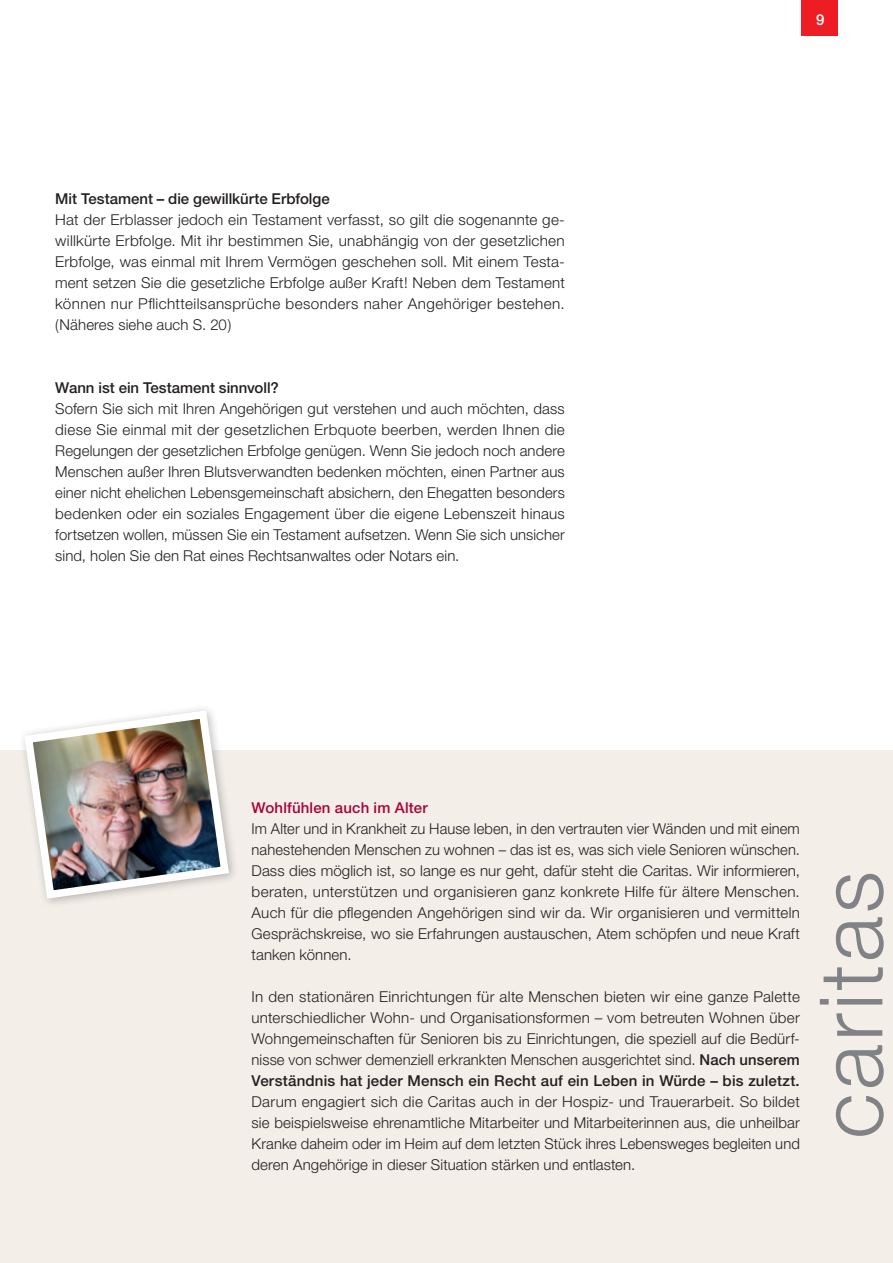
<style>
.page{position:relative;width:893px;height:1263px;background:#fff}
.page>*{position:absolute;margin:0;border:0;box-sizing:border-box;transform-origin:0 0}
.t1{font:300 87.6px "Helvetica Neue LT Std";letter-spacing:.04em;color:#808285}
.t2{font:300 15px/21px "Helvetica Neue CE";letter-spacing:.01em;color:#231f20;text-align:justify}
.t3{font:500 15px "Helvetica Neue";letter-spacing:-.005em;color:#231f20}
.t4{font:500 15px "Helvetica Neue";letter-spacing:.01em;color:#a70239}
.t5{font:500 15px "Helvetica Neue";color:#fff}
.s1{font-weight:500}
</style>
<div class="page">
<div style="left:801px;top:0;width:37px;height:36px;background:#ee1d23"></div>
<div style="left:0;top:750px;width:893px;height:513px;background:#f3eee8"></div>
<div style="left:18px;top:704px;width:221px;height:205px;background:#231f20;opacity:.3"></div>
<img style="left:20px;top:706px;width:213px;height:197px">
<p class="t3" style="left:55px;top:190px;width:276px">Mit Testament – die gewillkürte Erbfolge</p>
<p class="t2" style="left:55px;top:209px;width:511px">Hat der Erblasser jedoch ein Testament verfasst, so gilt die sogenannte ge&shy;willkürte Erbfolge. Mit ihr bestimmen Sie, unabhängig von der gesetzlichen Erbfolge, was einmal mit Ihrem Vermögen geschehen soll. Mit einem Testa&shy;ment setzen Sie die gesetzliche Erbfolge außer Kraft! Neben dem Testament können nur Pflichtteilsansprüche besonders naher Angehöriger bestehen. (Näheres siehe auch S. 20)</p>
<p class="t3" style="left:55px;top:379px;width:225px">Wann ist ein Testament sinnvoll?</p>
<p class="t2" style="left:55px;top:398px;width:511px">Sofern Sie sich mit Ihren Angehörigen gut verstehen und auch möchten, dass diese Sie einmal mit der gesetzlichen Erbquote beerben, werden Ihnen die Regelungen der gesetzlichen Erbfolge genügen. Wenn Sie jedoch noch andere Menschen außer Ihren Blutsverwandten bedenken möchten, einen Partner aus einer nicht ehelichen Lebensgemeinschaft absichern, den Ehegatten besonders bedenken oder ein soziales Engagement über die eigene Lebenszeit hinaus fortsetzen wollen, müssen Sie ein Testament aufsetzen. Wenn Sie sich unsicher sind, holen Sie den Rat eines Rechtsanwaltes oder Notars ein.</p>
<p class="t5" style="left:816px;top:11px;width:10px">9</p>
<p class="t4" style="left:252px;top:799px;width:178px">Wohlfühlen auch im Alter</p>
<p class="t2" style="left:252px;top:818px;width:550px">Im Alter und in Krankheit zu Hause leben, in den vertrauten vier Wänden und mit einem nahestehenden Menschen zu wohnen – das ist es, was sich viele Senioren wünschen.<br>Dass dies möglich ist, so lange es nur geht, dafür steht die Caritas. Wir informieren, beraten, unterstützen und organisieren ganz konkrete Hilfe für ältere Menschen.<br>Auch für die pflegenden Angehörigen sind wir da. Wir organisieren und vermitteln Gesprächskreise, wo sie Erfahrungen austauschen, Atem schöpfen und neue Kraft tanken können.</p>
<p class="t2" style="left:252px;top:986px;width:550px">In den stationären Einrichtungen für alte Menschen bieten wir eine ganze Palette unterschiedlicher Wohn- und Organisationsformen – vom betreuten Wohnen über Wohngemeinschaften für Senioren bis zu Einrichtungen, die speziell auf die Bedürf&shy;nisse von schwer demenziell erkrankten Menschen ausgerichtet sind. <span class="s1">Nach unserem Verständnis hat jeder Mensch ein Recht auf ein Leben in Würde – bis zuletzt.</span></p>
<p class="t2" style="left:252px;top:1091px;width:550px">Darum engagiert sich die Caritas auch in der Hospiz- und Trauerarbeit. So bildet sie beispielsweise ehrenamtliche Mitarbeiter und Mitarbeiterinnen aus, die unheilbar Kranke daheim oder im Heim auf dem letzten Stück ihres Lebensweges begleiten und deren Angehörige in dieser Situation stärken und entlasten.</p>
<h1 class="t1" style="left:798px;top:1139px;width:269px;rotate:-90deg">caritas</h1>
</div>
